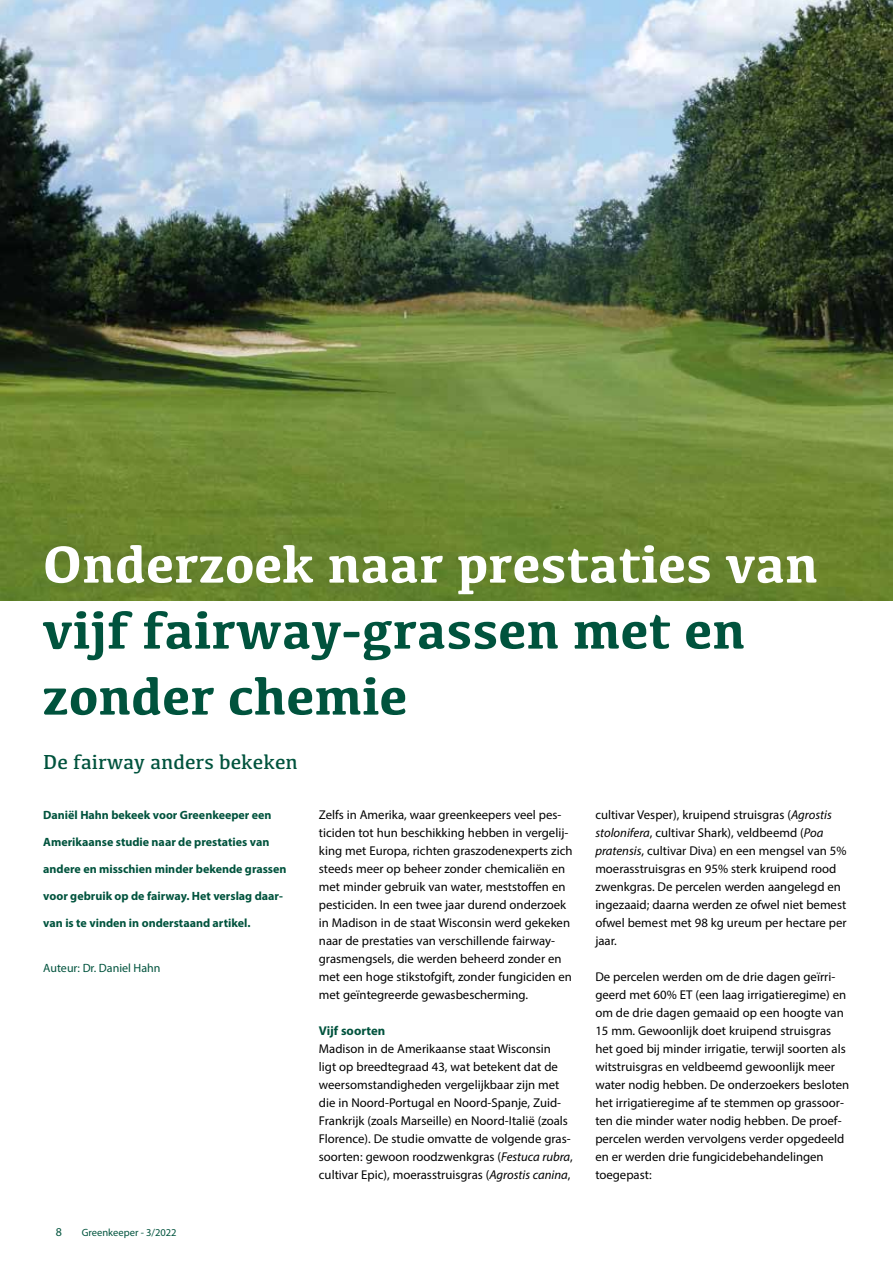
<style>
.page{position:relative;width:893px;height:1263px;background:#fff}
.page>*{position:absolute;margin:0;border:0;box-sizing:border-box;transform-origin:0 0}
.t1{font:700 54px/66px "Kefa";color:#00533d}
.t2{font:700 54px "Kefa";color:#fff}
.t3{font:21px "Kefa";color:#00533d}
.t4{font:12.75px/18px "Myriad Pro";color:#000}
.t5{font:700 12.75px "Myriad Pro";color:#00533d}
.t6{font:700 12px "Myriad Pro";color:#00533d}
.t7{font:12px "Myriad Pro";color:#00533d}
.t8{font:10.5px "Myriad Pro";color:#00533d}
.s1{font-style:italic}
</style>
<div class="page">
<img style="left:0;top:0;width:893px;height:600px">
<h1 class="t2" style="left:43px;top:528px;width:777px">Onderzoek naar prestaties van</h1>
<h1 class="t1" style="left:43px;top:594px;width:704px">vijf fairway-grassen met en zonder chemie</h1>
<h2 class="t3" style="left:43px;top:749px;width:256px">De fairway anders bekeken</h2>
<p class="t6" style="left:43px;top:807px;width:230px">Daniël Hahn bekeek voor Greenkeeper een</p>
<p class="t6" style="left:43px;top:834px;width:228px">Amerikaanse studie naar de prestaties van</p>
<p class="t6" style="left:43px;top:861px;width:245px">andere en misschien minder bekende grassen</p>
<p class="t6" style="left:43px;top:888px;width:241px">voor gebruik op de fairway. Het verslag daar-</p>
<p class="t6" style="left:43px;top:915px;width:209px">van is te vinden in onderstaand artikel.</p>
<p class="t7" style="left:43px;top:961px;width:119px">Auteur: Dr. Daniel Hahn</p>
<p class="t7" style="left:56px;top:1224px;width:8px">8</p>
<p class="t8" style="left:82px;top:1226px;width:96px">Greenkeeper - 3/2022</p>
<p class="t4" style="left:319px;top:806px;width:255px">Zelfs in Amerika, waar greenkeepers veel pes&shy;ticiden tot hun beschikking hebben in vergelij&shy;king met Europa, richten graszodenexperts zich steeds meer op beheer zonder chemicaliën en met minder gebruik van water, meststoffen en pesticiden. In een twee jaar durend onderzoek in Madison in de staat Wisconsin werd gekeken naar de prestaties van verschillende fairway&shy;grasmengsels, die werden beheerd zonder en met een hoge stikstofgift, zonder fungiciden en met geïntegreerde gewasbescherming.</p>
<p class="t5" style="left:319px;top:1022px;width:68px">Vijf soorten</p>
<p class="t4" style="left:319px;top:1040px;width:256px">Madison in de Amerikaanse staat Wisconsin<br>ligt op breedtegraad 43, wat betekent dat de weersomstandigheden vergelijkbaar zijn met die in Noord-Portugal en Noord-Spanje, Zuid-Frankrijk (zoals Marseille) en Noord-Italië (zoals Florence). De studie omvatte de volgende gras&shy;soorten: gewoon roodzwenkgras (<span class="s1">Festuca rubra</span>, cultivar Epic), moerasstruisgras (<span class="s1">Agrostis canina</span>,</p>
<p class="t4" style="left:595px;top:806px;width:253px">cultivar Vesper), kruipend struisgras (<span class="s1">Agrostis stolonifera</span>, cultivar Shark), veldbeemd (<span class="s1">Poa pratensis</span>, cultivar Diva) en een mengsel van 5% moerasstruisgras en 95% sterk kruipend rood zwenkgras. De percelen werden aangelegd en ingezaaid; daarna werden ze ofwel niet bemest ofwel bemest met 98 kg ureum per hectare per jaar.</p>
<p class="t4" style="left:595px;top:968px;width:255px">De percelen werden om de drie dagen geïrri&shy;geerd met 60% ET (een laag irrigatieregime) en om de drie dagen gemaaid op een hoogte van 15 mm. Gewoonlijk doet kruipend struisgras het goed bij minder irrigatie, terwijl soorten als witstruisgras en veldbeemd gewoonlijk meer water nodig hebben. De onderzoekers besloten het irrigatieregime af te stemmen op grassoor&shy;ten die minder water nodig hebben. De proef&shy;percelen werden vervolgens verder opgedeeld en er werden drie fungicidebehandelingen toegepast:</p>
</div>
